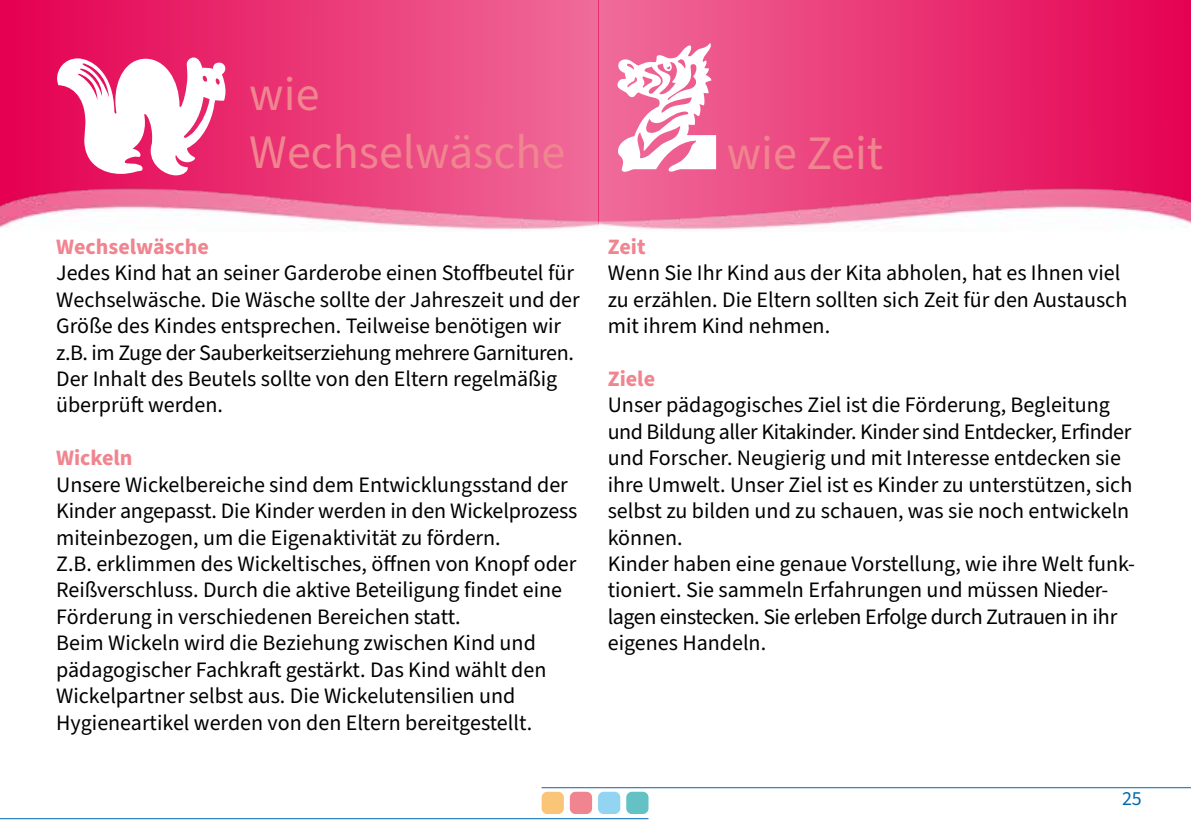
<style>
.page{position:relative;width:1191px;height:840px;background:#fff}
.page>*{position:absolute;margin:0;border:0;box-sizing:border-box;transform-origin:0 0}
.t1{font:160px "Critter Std";color:#fff}
.t2{font:48px/57.6px "Source Sans Pro";color:#f08590}
.t3{font:22px/26.4px "Source Sans Pro";color:#000}
.t4{font:700 22px "Source Sans Pro";color:#f08590}
.t5{font:20px "Source Sans Pro";color:#0069b4}
</style>
<div class="page">
<hr style="left:0;top:817px;width:648px;height:1px;background:#0069b4">
<hr style="left:541px;top:786px;width:650px;height:1px;background:#0069b4">
<div style="left:541px;top:791px;width:23px;height:22px;background:#fbc577;border-radius:6px"></div>
<div style="left:570px;top:791px;width:22px;height:22px;background:#f08590;border-radius:6px"></div>
<div style="left:598px;top:791px;width:22px;height:22px;background:#92d4f1;border-radius:6px"></div>
<div style="left:626px;top:791px;width:22px;height:22px;background:#65c2c4;border-radius:6px"></div>
<img style="left:598px;top:0;width:593px;height:230px">
<svg style="left:0;top:0;width:598px;height:230px;background:#eb457f"></svg>
<h1 class="t1" style="left:56px;top:19px;width:176px">W</h1>
<h2 class="t2" style="left:249px;top:67px;width:317px">wie<br>Wechselwäsche</h2>
<p class="t4" style="left:56px;top:231px;width:154px">Wechselwäsche</p>
<p class="t3" style="left:56px;top:260px;width:525px">Jedes Kind hat an seiner Garderobe einen Stoffbeutel für Wechselwäsche. Die Wäsche sollte der Jahreszeit und der Größe des Kindes entsprechen. Teilweise benötigen wir z.B. im Zuge der Sauberkeitserziehung mehrere Garnituren.<br>Der Inhalt des Beutels sollte von den Eltern regelmäßig überprüft werden.</p>
<p class="t4" style="left:56px;top:442px;width:78px">Wickeln</p>
<p class="t3" style="left:56px;top:471px;width:523px">Unsere Wickelbereiche sind dem Entwicklungsstand der Kinder angepasst. Die Kinder werden in den Wickelprozess miteinbezogen, um die Eigenaktivität zu fördern.<br>Z.B. erklimmen des Wickeltisches, öffnen von Knopf oder Reißverschluss. Durch die aktive Beteiligung findet eine Förderung in verschiedenen Bereichen statt.<br>Beim Wickeln wird die Beziehung zwischen Kind und pädagogischer Fachkraft gestärkt. Das Kind wählt den Wickelpartner selbst aus. Die Wickelutensilien und Hygieneartikel werden von den Eltern bereitgestellt.</p>
<h1 class="t1" style="left:608px;top:18px;width:120px">Z</h1>
<h2 class="t2" style="left:726px;top:126px;width:158px">wie Zeit</h2>
<p class="t4" style="left:608px;top:231px;width:39px">Zeit</p>
<p class="t3" style="left:608px;top:260px;width:521px">Wenn Sie Ihr Kind aus der Kita abholen, hat es Ihnen viel zu erzählen. Die Eltern sollten sich Zeit für den Austausch mit ihrem Kind nehmen.</p>
<p class="t4" style="left:608px;top:363px;width:49px">Ziele</p>
<p class="t3" style="left:608px;top:392px;width:528px">Unser pädagogisches Ziel ist die Förderung, Begleitung und Bildung aller Kitakinder. Kinder sind Entdecker, Erfinder und Forscher. Neugierig und mit Interesse entdecken sie ihre Umwelt. Unser Ziel ist es Kinder zu unterstützen, sich selbst zu bilden und zu schauen, was sie noch entwickeln können.<br>Kinder haben eine genaue Vorstellung, wie ihre Welt funk&shy;tioniert. Sie sammeln Erfahrungen und müssen Nieder&shy;lagen einstecken. Sie erleben Erfolge durch Zutrauen in ihr eigenes Handeln.</p>
<p class="t5" style="left:1122px;top:784px;width:21px">25</p>
</div>
